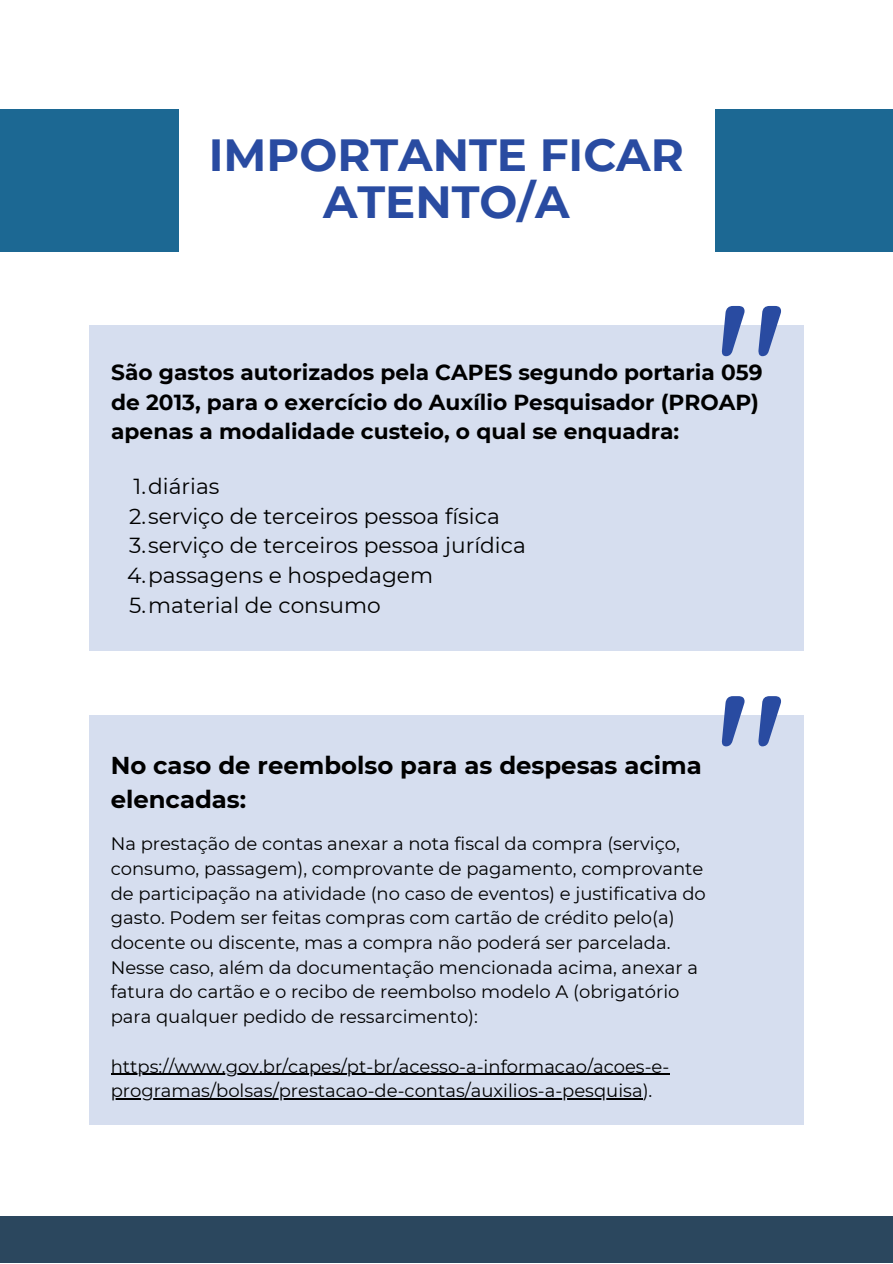
<style>
.page{position:relative;width:893px;height:1264px;background:#fff}
.page>*{position:absolute;margin:0;border:0;box-sizing:border-box;transform-origin:0 0}
.t1{font:500 176.25px "Quicksand";color:#294ba1}
.t2{font:700 45px/47.2px "Montserrat";color:#294ba1;text-align:center}
.t3{font:700 24.3px/33.8px "Montserrat";color:#000}
.t4{font:700 21.75px/29.8px "Montserrat";color:#000}
.t5{font:21.75px "Montserrat";color:#000}
.t6{font:18px/24.8px "Montserrat";color:#000}
</style>
<div class="page">
<div style="left:0;top:1216px;width:892px;height:46px;background:#2b475e"></div>
<div style="left:89px;top:325px;width:714px;height:325px;background:#d6deef"></div>
<div style="left:89px;top:715px;width:714px;height:409px;background:#d6deef"></div>
<hr style="left:111px;top:1073px;width:558px;height:1px;background:#000">
<hr style="left:111px;top:1098px;width:531px;height:1px;background:#000">
<div style="left:0;top:109px;width:178px;height:142px;background:#1c6893"></div>
<div style="left:715px;top:109px;width:177px;height:142px;background:#1c6893"></div>
<p class="t2" style="left:209px;top:131px;width:476px">IMPORTANTE FICAR<br>ATENTO/A</p>
<p class="t1" style="left:715px;top:253px;width:74px">"</p>
<p class="t4" style="left:111px;top:357px;width:652px">São gastos autorizados pela CAPES segundo portaria 059 de 2013, para o exercício do Auxílio Pesquisador (PROAP) apenas a modalidade custeio, o qual se enquadra:</p>
<p class="t5" style="left:133px;top:472px;width:87px">1.diárias</p>
<p class="t5" style="left:129px;top:502px;width:372px">2.serviço de terceiros pessoa física</p>
<p class="t5" style="left:129px;top:532px;width:398px">3.serviço de terceiros pessoa jurídica</p>
<p class="t5" style="left:127px;top:562px;width:307px">4.passagens e hospedagem</p>
<p class="t5" style="left:129px;top:592px;width:253px">5.material de consumo</p>
<p class="t3" style="left:111px;top:748px;width:592px">No caso de reembolso para as despesas acima elencadas:</p>
<p class="t6" style="left:111px;top:831px;width:596px">Na prestação de contas anexar a nota fiscal da compra (serviço, consumo, passagem), comprovante de pagamento, comprovante de participação na atividade (no caso de eventos) e justificativa do gasto. Podem ser feitas compras com cartão de crédito pelo(a) docente ou discente, mas a compra não poderá ser parcelada.<br>Nesse caso, além da documentação mencionada acima, anexar a fatura do cartão e o recibo de reembolso modelo A (obrigatório para qualquer pedido de ressarcimento):</p>
<p class="t6" style="left:111px;top:1053px;width:560px">https://www.gov.br/capes/pt-br/acesso-a-informacao/acoes-e&shy;programas/bolsas/prestacao-de-contas/auxilios-a-pesquisa).</p>
<p class="t1" style="left:715px;top:643px;width:74px">"</p>
</div>
